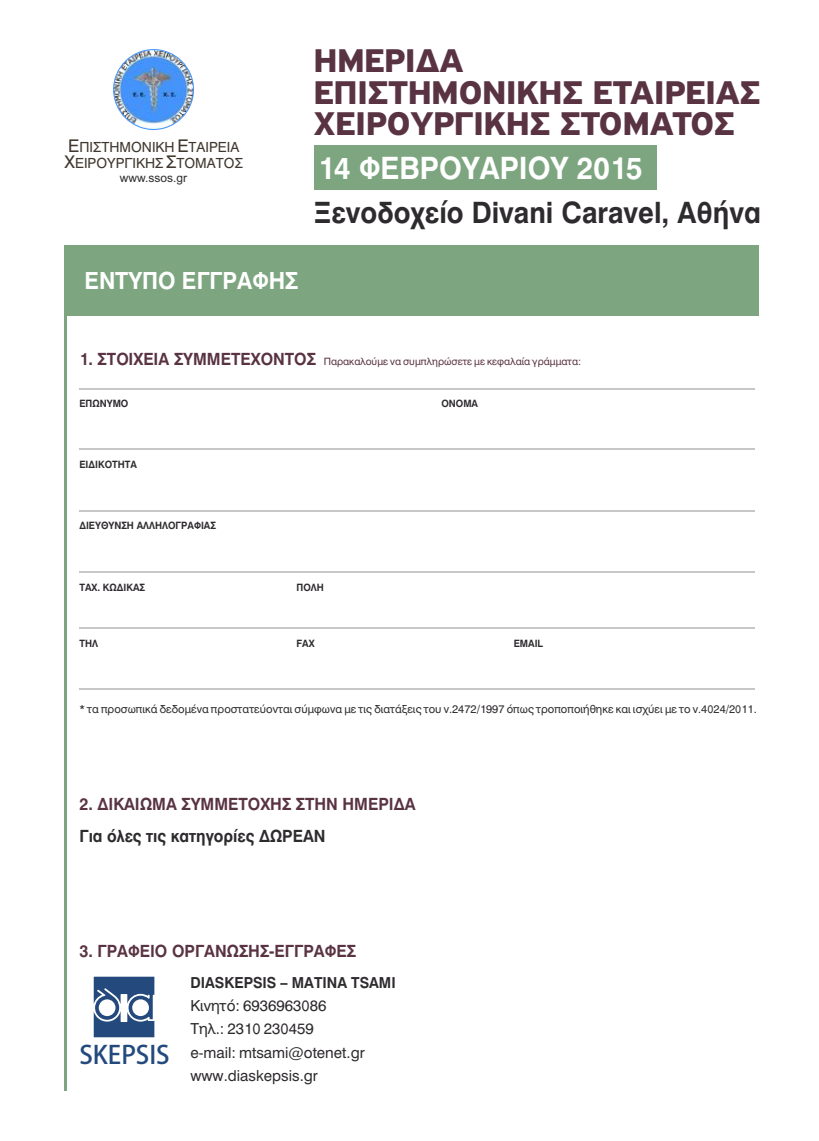
<style>
.page{position:relative;width:819px;height:1141px;background:#fff}
.page>*{position:absolute;margin:0;border:0;box-sizing:border-box;transform-origin:0 0}
.t1{font:700 35px/31.5px "PF Highway Sans Pro";color:#593342}
.t2{font:700 32.02px "PA Sans Serif";color:#fff}
.t3{font:700 30.62px "PA Sans Serif";color:#2e2b2e}
.t4{font:500 25.03px "Koz Go Pro";color:#244a7d}
.t5{font:700 24.5px "PA Sans Serif";color:#fff}
.t6{font:700 17.5px "PA Sans Serif";color:#593342}
.t7{font:700 17.5px "PA Sans Serif";color:#2e2b2e}
.t8{font:15.75px/23.3px "PA Sans Serif";color:#2e2b2e}
.t9{font:700 15.75px "PA Sans Serif";color:#2e2b2e}
.t10{font:14.53px/16.4px "PA Sans Serif";color:#40382e}
.t11{font:11.9px "Arial";color:#2e2b2e}
.t12{font:11.55px "PA Sans Serif";color:#2e2b2e}
.t13{font:700 10.5px "PA Sans Serif";color:#2e2b2e}
.t14{font:10.5px "PA Sans Serif";color:#593342}
.s1{font-size:18.2px}
.s2{font-weight:700;font-size:17.5px}
</style>
<div class="page">
<hr style="left:79px;top:389px;width:675px;height:1px;background:#c7c7c7">
<hr style="left:79px;top:449px;width:675px;height:1px;background:#c7c7c7">
<hr style="left:79px;top:510px;width:675px;height:1px;background:#c7c7c7">
<hr style="left:79px;top:571px;width:675px;height:2px;background:#c7c7c7">
<hr style="left:79px;top:627px;width:675px;height:2px;background:#c7c7c7">
<hr style="left:79px;top:689px;width:675px;height:1px;background:#c7c7c7">
<div style="left:64px;top:245px;width:695px;height:70px;background:#7da680"></div>
<hr style="left:64px;top:250px;width:3px;height:841px;background:#7da680">
<img style="left:114px;top:50px;width:79px;height:79px;border-radius:50%">
<div style="left:113px;top:49px;width:81px;height:81px;border:1px solid #4594fc;border-radius:50%"></div>
<div style="left:314px;top:145px;width:342px;height:45px;background:#7da680"></div>
<svg style="left:94px;top:977px;width:60px;height:60px"></svg>
<p class="t10" style="left:64px;top:140px;width:180px"><span class="s1">Ε</span>ΠΙΣΤΗΜΟΝΙΚΗ <span class="s1">Ε</span>ΤΑΙΡΕΙΑ<br><span class="s1">Χ</span>ΕΙΡΟΥΡΓΙΚΗΣ <span class="s1">Σ</span>ΤΟΜΑΤΟΣ</p>
<p class="t11" style="left:120px;top:174px;width:69px">www.ssos.gr</p>
<h1 class="t1" style="left:314px;top:48px;width:448px">ΗΜΕΡΙΔΑ<br>EΠΙΣΤΗΜΟΝΙΚΗΣ ΕΤΑΙΡΕΙΑΣ<br>ΧΕΙΡΟΥΡΓΙΚΗΣ ΣΤΟΜΑΤΟΣ</h1>
<h2 class="t2" style="left:318px;top:156px;width:326px">14 ΦΕΒΡΟΥΑΡΙΟΥ 2015</h2>
<h3 class="t3" style="left:314px;top:201px;width:448px">Ξενοδοχείο Divani Caravel, Αθήνα</h3>
<h3 class="t5" style="left:84px;top:271px;width:215px">ΕΝΤΥΠΟ ΕΓΓΡΑΦΗΣ</h3>
<p class="t14" style="left:79px;top:358px;width:503px"><span class="s2">1. ΣΤΟΙΧΕΙΑ ΣΥΜΜΕΤΕΧΟΝΤΟΣ</span> Παρακαλούμε να συμπληρώσετε με κεφαλαία γράμματα:</p>
<p class="t13" style="left:79px;top:399px;width:51px">ΕΠΩΝΥΜΟ</p>
<p class="t13" style="left:441px;top:399px;width:38px">OΝΟΜΑ</p>
<p class="t13" style="left:79px;top:461px;width:59px">ΕΙΔΙΚΟΤΗΤΑ</p>
<p class="t13" style="left:79px;top:522px;width:138px">ΔΙΕΥΘΥΝΣΗ ΑΛΛΗΛΟΓΡΑΦΙΑΣ</p>
<p class="t13" style="left:79px;top:583px;width:67px">ΤΑΧ. ΚΩΔΙΚΑΣ</p>
<p class="t13" style="left:296px;top:583px;width:29px">ΠΟΛΗ</p>
<p class="t13" style="left:79px;top:639px;width:20px">ΤΗΛ</p>
<p class="t13" style="left:296px;top:639px;width:20px">FAX</p>
<p class="t13" style="left:513px;top:639px;width:31px">EMAIL</p>
<p class="t12" style="left:79px;top:704px;width:678px">* τα προσωπικά δεδομένα προστατεύονται σύμφωνα με τις διατάξεις του ν.2472/1997 όπως τροποποιήθηκε και ισχύει με το ν.4024/2011.</p>
<h3 class="t6" style="left:79px;top:797px;width:338px">2. ΔΙΚΑΙΩΜΑ ΣΥΜΜΕΤΟΧΗΣ ΣΤΗΝ ΗΜΕΡΙΔΑ</h3>
<h3 class="t7" style="left:79px;top:830px;width:248px">Για όλες τις κατηγορίες ΔΩΡΕΑΝ</h3>
<h3 class="t6" style="left:79px;top:944px;width:278px">3. ΓΡΑΦΕΙΟ ΟΡΓΑΝΩΣΗΣ-ΕΓΓΡΑΦΕΣ</h3>
<h3 class="t9" style="left:190px;top:976px;width:207px">DIASKEPSIS – MATINA TSAMI</h3>
<h3 class="t8" style="left:190px;top:995px;width:176px">Κινητό: 6936963086<br>Τηλ.: 2310 230459<br>e-mail: mtsami@otenet.gr www.diaskepsis.gr</h3>
<h3 class="t4" style="left:79px;top:1042px;width:92px">SKEPSIS</h3>
</div>
